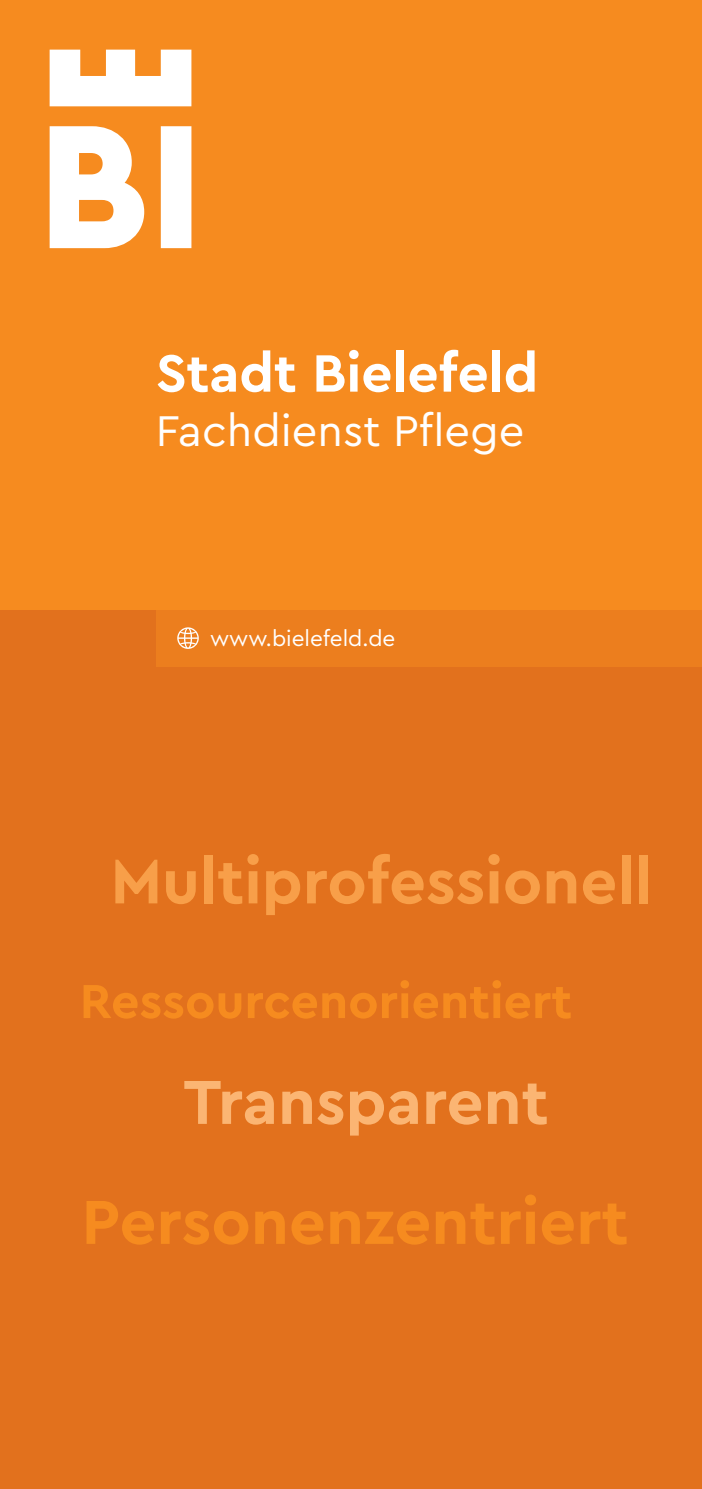
<style>
.page{position:relative;width:702px;height:1489px;background:#fff}
.page>*{position:absolute;margin:0;border:0;box-sizing:border-box;transform-origin:0 0}
.Fließtext{font:700 65px "Cera Bielefeld";color:#f89f49}
.Fließtext-2{font:700 65px "Cera Bielefeld";color:#f68b1f}
.Fließtext-3{font:700 65px "Cera Bielefeld";color:#fbb573}
.Titel_Headline{font:700 55px "Cera Bielefeld";color:#fff}
.Fließtext-4{font:700 50px "Cera Bielefeld";color:#f68b1f}
.Titel_Headline-2{font:45px "Cera Bielefeld";color:#fff}
.Fließtext-5{font:22.5px "Cera Bielefeld";color:#fff}
</style>
<div class="page">
<div style="left:0;top:610px;width:702px;height:878px;background:#e2711d"></div>
<div style="left:0;top:0;width:702px;height:609px;background:#f68b1f"></div>
<div style="left:156px;top:610px;width:546px;height:56px;background:#ec7e1e"></div>
<svg style="left:177px;top:627px;width:22px;height:22px"></svg>
<svg style="left:50px;top:50px;width:141px;height:198px"></svg>
<p class="Titel_Headline" style="left:156px;top:336px;width:384px">Stadt Bielefeld</p>
<p class="Titel_Headline-2" style="left:156px;top:400px;width:370px">Fachdienst Pflege</p>
<p class="Fließtext-5" style="left:210px;top:624px;width:187px">www.bielefeld.de</p>
<p class="Fließtext" style="left:110px;top:838px;width:543px">Multiprofessionell</p>
<p class="Fließtext-4" style="left:80px;top:968px;width:494px">Ressourcenorientiert</p>
<p class="Fließtext-3" style="left:183px;top:1058px;width:367px">Transparent</p>
<p class="Fließtext-2" style="left:82px;top:1178px;width:548px">Personenzentriert</p>
</div>
